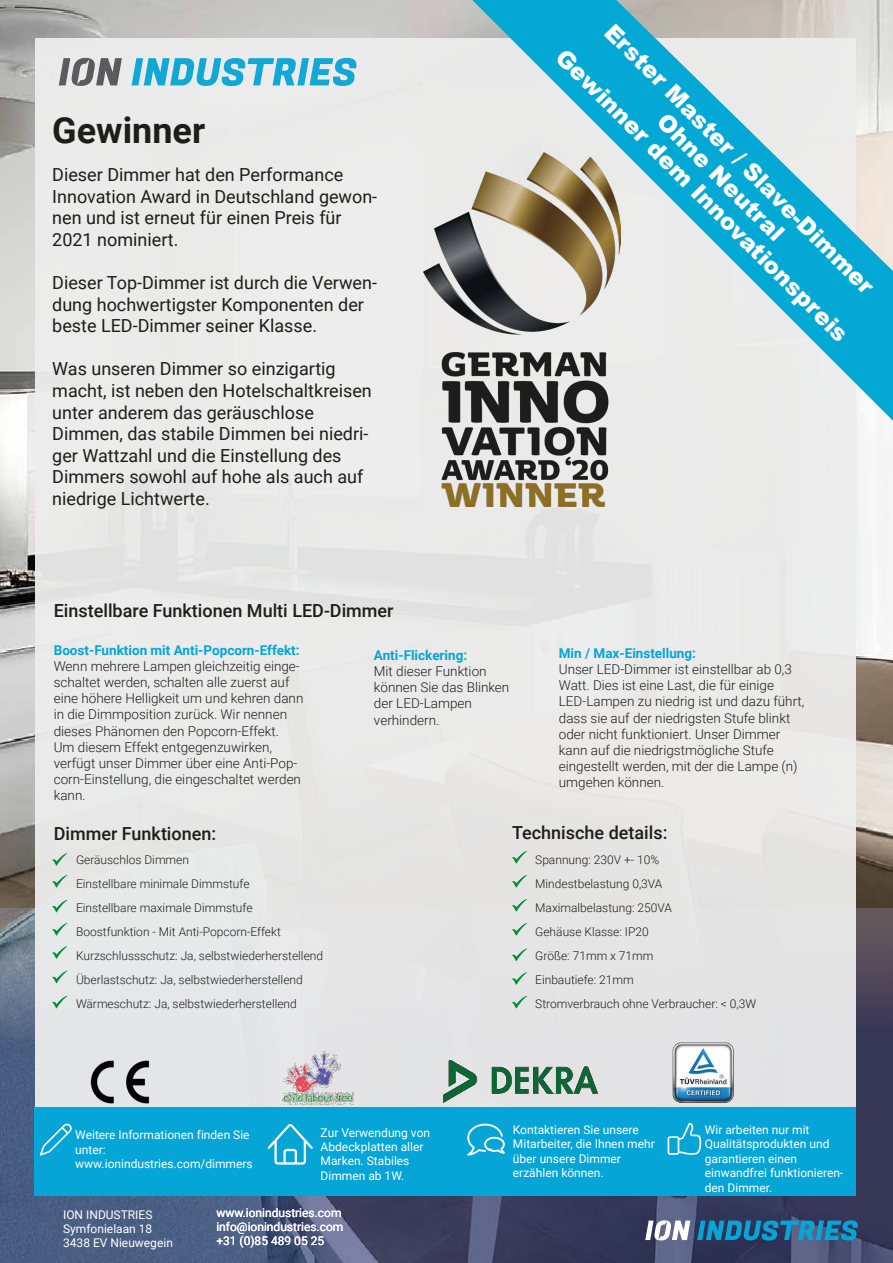
<style>
.page{position:relative;width:893px;height:1263px;background:#fff}
.page>*{position:absolute;margin:0;border:0;box-sizing:border-box;transform-origin:0 0}
.t1{font:700 36px "Roboto";color:#1d1d1b}
.t2{font:900 23.25px/26.1px "Arial";color:#fff;text-align:center}
.t3{font:18px/21.6px "Roboto";color:#1d1d1b}
.t4{font:500 18px "Roboto";color:#1d1d1b}
.t5{font:300 13.5px/16.2px "Roboto";color:#1d1d1b}
.t6{font:700 13.5px "Roboto";color:#05a5d7}
.t7{font:12px/14.4px "Roboto";color:#fff}
.t8{font:300 12px/24px "Roboto";color:#1d1d1b}
</style>
<div class="page">
<img style="left:0;top:0;width:893px;height:908px">
<svg style="left:0;top:908px;width:893px;height:355px;background:#465070"></svg>
<svg style="left:697px;top:1220px;width:161px;height:20px;background:#1b78a3"></svg>
<svg style="left:645px;top:1220px;width:45px;height:20px"></svg>
<div style="left:35px;top:38px;width:820px;height:1132px;background:#ededed"></div>
<svg style="left:132px;top:58px;width:224px;height:28px"></svg>
<svg style="left:59px;top:58px;width:63px;height:28px"></svg>
<div style="left:34px;top:1107px;width:821px;height:88px;background:#05a5d7"></div>
<svg style="left:40px;top:1124px;width:32px;height:31px"></svg>
<svg style="left:268px;top:1124px;width:45px;height:40px"></svg>
<svg style="left:467px;top:1124px;width:38px;height:31px"></svg>
<svg style="left:52px;top:853px;width:15px;height:13px"></svg>
<svg style="left:668px;top:1123px;width:33px;height:32px"></svg>
<svg style="left:52px;top:875px;width:15px;height:13px"></svg>
<svg style="left:52px;top:900px;width:15px;height:12px"></svg>
<svg style="left:512px;top:851px;width:15px;height:13px"></svg>
<svg style="left:512px;top:875px;width:15px;height:13px"></svg>
<svg style="left:512px;top:899px;width:15px;height:13px"></svg>
<svg style="left:512px;top:923px;width:15px;height:13px"></svg>
<svg style="left:512px;top:948px;width:15px;height:13px"></svg>
<svg style="left:512px;top:972px;width:15px;height:13px"></svg>
<svg style="left:512px;top:996px;width:15px;height:12px"></svg>
<svg style="left:52px;top:923px;width:15px;height:13px"></svg>
<svg style="left:52px;top:946px;width:15px;height:13px"></svg>
<svg style="left:52px;top:971px;width:15px;height:12px"></svg>
<svg style="left:52px;top:996px;width:15px;height:12px"></svg>
<img style="left:90px;top:1060px;width:60px;height:44px">
<img style="left:282px;top:1051px;width:72px;height:53px">
<img style="left:672px;top:1042px;width:64px;height:62px">
<img style="left:444px;top:1060px;width:154px;height:42px">
<img style="left:423px;top:213px;width:186px;height:293px">
<svg style="left:465px;top:0;width:428px;height:425px"></svg>
<h1 class="t1" style="left:52px;top:105px;width:154px">Gewinner</h1>
<h3 class="t3" style="left:52px;top:163px;width:327px">Dieser Dimmer hat den Performance<br>Innovation Award in Deutschland gewon&shy;nen und ist erneut für einen Preis für<br>2021 nominiert.</h3>
<h3 class="t3" style="left:52px;top:271px;width:326px">Dieser Top-Dimmer ist durch die Verwen&shy;dung hochwertigster Komponenten der beste LED-Dimmer seiner Klasse.</h3>
<p class="t3" style="left:52px;top:358px;width:321px">Was unseren Dimmer so einzigartig macht, ist neben den Hotelschaltkreisen unter anderem das geräuschlose Dimmen, das stabile Dimmen bei niedri&shy;ger Wattzahl und die Einstellung des Dimmers sowohl auf hohe als auch auf niedrige Lichtwerte.</p>
<h3 class="t4" style="left:54px;top:598px;width:341px">Einstellbare Funktionen Multi LED-Dimmer</h3>
<p class="t6" style="left:54px;top:640px;width:247px">Boost-Funktion mit Anti-Popcorn-Effekt:</p>
<p class="t5" style="left:54px;top:657px;width:251px">Wenn mehrere Lampen gleichzeitig einge&shy;schaltet werden, schalten alle zuerst auf eine höhere Helligkeit um und kehren dann in die Dimmposition zurück. Wir nennen dieses Phänomen den Popcorn-Effekt.<br>Um diesem Effekt entgegenzuwirken, verfügt unser Dimmer über eine Anti-Pop&shy;corn-Einstellung, die eingeschaltet werden kann.</p>
<p class="t6" style="left:374px;top:645px;width:95px">Anti-Flickering:</p>
<p class="t5" style="left:374px;top:662px;width:137px">Mit dieser Funktion können Sie das Blinken der LED-Lampen verhindern.</p>
<h2 class="t2" style="left:607px;top:6px;width:404px;rotate:45deg">Erster Master / Slave-Dimmer<br>Ohne Neutral<br>Gewinner dem Innovationspreis</h2>
<p class="t6" style="left:559px;top:643px;width:139px">Min / Max-Einstellung:</p>
<p class="t5" style="left:559px;top:660px;width:247px">Unser LED-Dimmer ist einstellbar ab 0,3<br>Watt. Dies ist eine Last, die für einige LED-Lampen zu niedrig ist und dazu führt, dass sie auf der niedrigsten Stufe blinkt oder nicht funktioniert. Unser Dimmer kann auf die niedrigstmögliche Stufe eingestellt werden, mit der die Lampe (n) umgehen können.</p>
<h3 class="t4" style="left:54px;top:820px;width:164px">Dimmer Funktionen:</h3>
<p class="t8" style="left:76px;top:847px;width:249px">Geräuschlos Dimmen<br>Einstellbare minimale Dimmstufe<br>Einstellbare maximale Dimmstufe Boostfunktion - Mit Anti-Popcorn-Effekt Kurzschlussschutz: Ja, selbstwiederherstellend Überlastschutz: Ja, selbstwiederherstellend Wärmeschutz: Ja, selbstwiederherstellend</p>
<h3 class="t4" style="left:512px;top:820px;width:157px">Technische details:</h3>
<p class="t8" style="left:535px;top:847px;width:223px">Spannung: 230V +- 10%<br>Mindestbelastung 0,3VA<br>Maximalbelastung: 250VA<br>Gehäuse Klasse: IP20<br>Größe: 71mm x 71mm<br>Einbautiefe: 21mm<br>Stromverbrauch ohne Verbraucher: &lt; 0,3W</p>
<p class="t7" style="left:75px;top:1127px;width:179px">Weitere Informationen finden Sie unter: www.ionindustries.com/dimmers</p>
<p class="t7" style="left:321px;top:1125px;width:111px">Zur Verwendung von<br>Abdeckplatten aller<br>Marken. Stabiles<br>Dimmen ab 1W.</p>
<p class="t7" style="left:513px;top:1122px;width:143px">Kontaktieren Sie unsere<br>Mitarbeiter, die Ihnen mehr über unsere Dimmer erzählen können.</p>
<p class="t7" style="left:705px;top:1122px;width:140px">Wir arbeiten nur mit<br>Qualitätsprodukten und garantieren einen einwandfrei funktionieren&shy;den Dimmer.</p>
<p class="t7" style="left:63px;top:1206px;width:111px">ION INDUSTRIES<br>Symfonielaan 18<br>3438 EV Nieuwegein</p>
<p class="t7" style="left:216px;top:1205px;width:129px">www.ionindustries.com info@ionindustries.com +31 (0)85 489 05 25</p>
</div>
